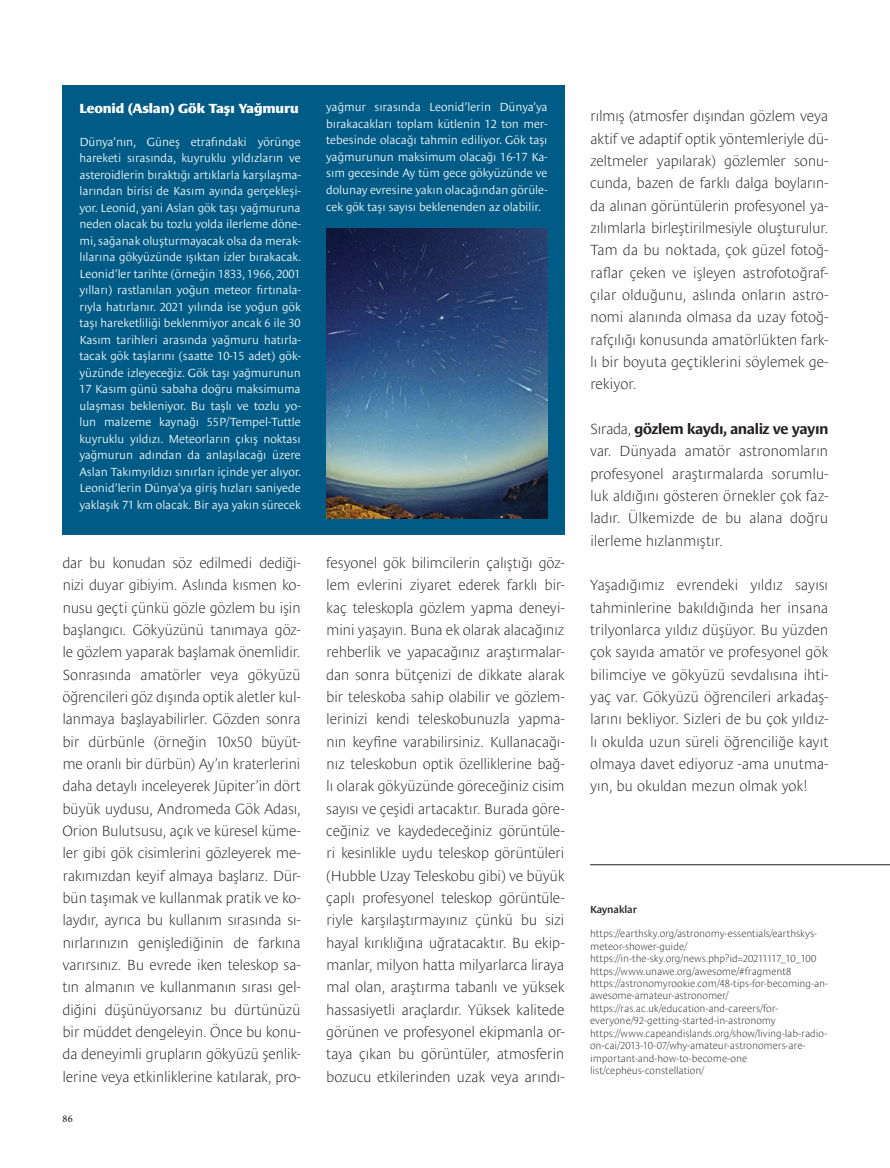
<style>
.page{position:relative;width:890px;height:1168px;background:#fff}
.page>*{position:absolute;margin:0;border:0;box-sizing:border-box;transform-origin:0 0}
.t1{font:300 expanded 15px/22.4px "Le Monde Sans Pro";letter-spacing:-.025em;color:#231f20;text-align:justify}
.t2{font:700 expanded 13.5px "Le Monde Sans Pro";letter-spacing:-.01em;color:#fff}
.t3{font:300 12px/16.5px "Le Monde Sans Pro";letter-spacing:-.005em;color:#fff;text-align:justify}
.t4{font:600 10.5px "Le Monde Sans Pro";letter-spacing:-.01em;color:#231f20}
.t5{font:300 expanded 10.35px/12.5px "Le Monde Sans Pro";letter-spacing:-.005em;color:#231f20}
.t6{font:500 10.35px "Minion Pro";color:#231f20}
.s1{font-weight:700;font-stretch:normal}
</style>
<div class="page">
<hr style="left:590px;top:864px;width:299px;height:1px;background:#231f20">
<div style="left:62px;top:85px;width:502px;height:449px;background:#005c86"></div>
<img style="left:326px;top:228px;width:221px;height:290px">
<p class="t2" style="left:79px;top:98px;width:221px">Leonid (Aslan) Gök Taşı Yağmuru</p>
<p class="t3" style="left:79px;top:132px;width:223px">Dünya’nın, Güneş etrafındaki yörünge hareketi sırasında, kuyruklu yıldızların ve asteroidlerin bıraktığı artıklarla karşılaşma&shy;larından birisi de Kasım ayında gerçekleşi&shy;yor. Leonid, yani Aslan gök taşı yağmuruna neden olacak bu tozlu yolda ilerleme döne&shy;mi, sağanak oluşturmayacak olsa da merak&shy;lılarına gökyüzünde ışıktan izler bırakacak.<br>Leonid’ler tarihte (örneğin 1833, 1966, 2001 yılları) rastlanılan yoğun meteor fırtınala&shy;rıyla hatırlanır. 2021 yılında ise yoğun gök taşı hareketliliği beklenmiyor ancak 6 ile 30<br>Kasım tarihleri arasında yağmuru hatırla&shy;tacak gök taşlarını (saatte 10-15 adet) gök&shy;yüzünde izleyeceğiz. Gök taşı yağmurunun 17 Kasım günü sabaha doğru maksimuma ulaşması bekleniyor. Bu taşlı ve tozlu yo&shy;lun malzeme kaynağı 55P/Tempel-Tuttle kuyruklu yıldızı. Meteorların çıkış noktası yağmurun adından da anlaşılacağı üzere Aslan Takımyıldızı sınırları içinde yer alıyor.<br>Leonid’lerin Dünya’ya giriş hızları saniyede yaklaşık 71 km olacak. Bir aya yakın sürecek</p>
<p class="t3" style="left:326px;top:98px;width:223px">yağmur sırasında Leonid’lerin Dünya’ya bırakacakları toplam kütlenin 12 ton mer&shy;tebesinde olacağı tahmin ediliyor. Gök taşı yağmurunun maksimum olacağı 16-17 Ka&shy;sım gecesinde Ay tüm gece gökyüzünde ve dolunay evresine yakın olacağından görüle&shy;cek gök taşı sayısı beklenenden az olabilir.</p>
<p class="t1" style="left:62px;top:550px;width:240px">dar bu konudan söz edilmedi dediği&shy;nizi duyar gibiyim. Aslında kısmen ko&shy;nusu geçti çünkü gözle gözlem bu işin başlangıcı. Gökyüzünü tanımaya göz&shy;le gözlem yaparak başlamak önemlidir.<br>Sonrasında amatörler veya gökyüzü öğrencileri göz dışında optik aletler kul&shy;lanmaya başlayabilirler. Gözden sonra bir dürbünle (örneğin 10x50 büyüt&shy;me oranlı bir dürbün) Ay’ın kraterlerini daha detaylı inceleyerek Jüpiter’in dört büyük uydusu, Andromeda Gök Adası, Orion Bulutsusu, açık ve küresel küme&shy;ler gibi gök cisimlerini gözleyerek me&shy;rakımızdan keyif almaya başlarız. Dür&shy;bün taşımak ve kullanmak pratik ve ko&shy;laydır, ayrıca bu kullanım sırasında sı&shy;nırlarınızın genişlediğinin de farkına varırsınız. Bu evrede iken teleskop sa&shy;tın almanın ve kullanmanın sırası gel&shy;diğini düşünüyorsanız bu dürtünüzü bir müddet dengeleyin. Önce bu konu&shy;da deneyimli grupların gökyüzü şenlik&shy;lerine veya etkinliklerine katılarak, pro-</p>
<p class="t1" style="left:326px;top:550px;width:240px">fesyonel gök bilimcilerin çalıştığı göz&shy;lem evlerini ziyaret ederek farklı bir&shy;kaç teleskopla gözlem yapma deneyi&shy;mini yaşayın. Buna ek olarak alacağınız rehberlik ve yapacağınız araştırmalar&shy;dan sonra bütçenizi de dikkate alarak bir teleskoba sahip olabilir ve gözlem&shy;lerinizi kendi teleskobunuzla yapma&shy;nın keyfine varabilirsiniz. Kullanacağı&shy;nız teleskobun optik özelliklerine bağ&shy;lı olarak gökyüzünde göreceğiniz cisim sayısı ve çeşidi artacaktır. Burada göre&shy;ceğiniz ve kaydedeceğiniz görüntüle&shy;ri kesinlikle uydu teleskop görüntüleri (Hubble Uzay Teleskobu gibi) ve büyük çaplı profesyonel teleskop görüntüle&shy;riyle karşılaştırmayınız çünkü bu sizi hayal kırıklığına uğratacaktır. Bu ekip&shy;manlar, milyon hatta milyarlarca liraya mal olan, araştırma tabanlı ve yüksek hassasiyetli araçlardır. Yüksek kalitede görünen ve profesyonel ekipmanla or&shy;taya çıkan bu görüntüler, atmosferin bozucu etkilerinden uzak veya arındı-</p>
<p class="t6" style="left:62px;top:1111px;width:12px">86</p>
<p class="t1" style="left:590px;top:103px;width:240px">rılmış (atmosfer dışından gözlem veya aktif ve adaptif optik yöntemleriyle dü&shy;zeltmeler yapılarak) gözlemler sonu&shy;cunda, bazen de farklı dalga boyların&shy;da alınan görüntülerin profesyonel ya&shy;zılımlarla birleştirilmesiyle oluşturulur.<br>Tam da bu noktada, çok güzel fotoğ&shy;raflar çeken ve işleyen astrofotoğraf&shy;çılar olduğunu, aslında onların astro&shy;nomi alanında olmasa da uzay fotoğ&shy;rafçılığı konusunda amatörlükten fark&shy;lı bir boyuta geçtiklerini söylemek ge&shy;rekiyor.</p>
<p class="t1" style="left:590px;top:416px;width:240px">Sırada, <span class="s1">gözlem kaydı, analiz ve yayın </span>var. Dünyada amatör astronomların profesyonel araştırmalarda sorumlu&shy;luk aldığını gösteren örnekler çok faz&shy;ladır. Ülkemizde de bu alana doğru ilerleme hızlanmıştır.</p>
<p class="t1" style="left:590px;top:572px;width:240px">Yaşadığımız evrendeki yıldız sayısı tahminlerine bakıldığında her insana trilyonlarca yıldız düşüyor. Bu yüzden çok sayıda amatör ve profesyonel gök bilimciye ve gökyüzü sevdalısına ihti&shy;yaç var. Gökyüzü öğrencileri arkadaş&shy;larını bekliyor. Sizleri de bu çok yıldız&shy;lı okulda uzun süreli öğrenciliğe kayıt olmaya davet ediyoruz -ama unutma&shy;yın, bu okuldan mezun olmak yok!</p>
<p class="t4" style="left:590px;top:900px;width:48px">Kaynaklar</p>
<p class="t5" style="left:590px;top:926px;width:239px">https://earthsky.org/astronomy-essentials/earthskys&shy;meteor-shower-guide/ https://in-the-sky.org/news.php?id=20211117_10_100 https://www.unawe.org/awesome/#fragment8 https://astronomyrookie.com/48-tips-for-becoming-an&shy;awesome-amateur-astronomer/ https://ras.ac.uk/education-and-careers/for&shy;everyone/92-getting-started-in-astronomy https://www.capeandislands.org/show/living-lab-radio&shy;on-cai/2013-10-07/why-amateur-astronomers-are&shy;important-and-how-to-become-one list/cepheus-constellation/</p>
</div>
